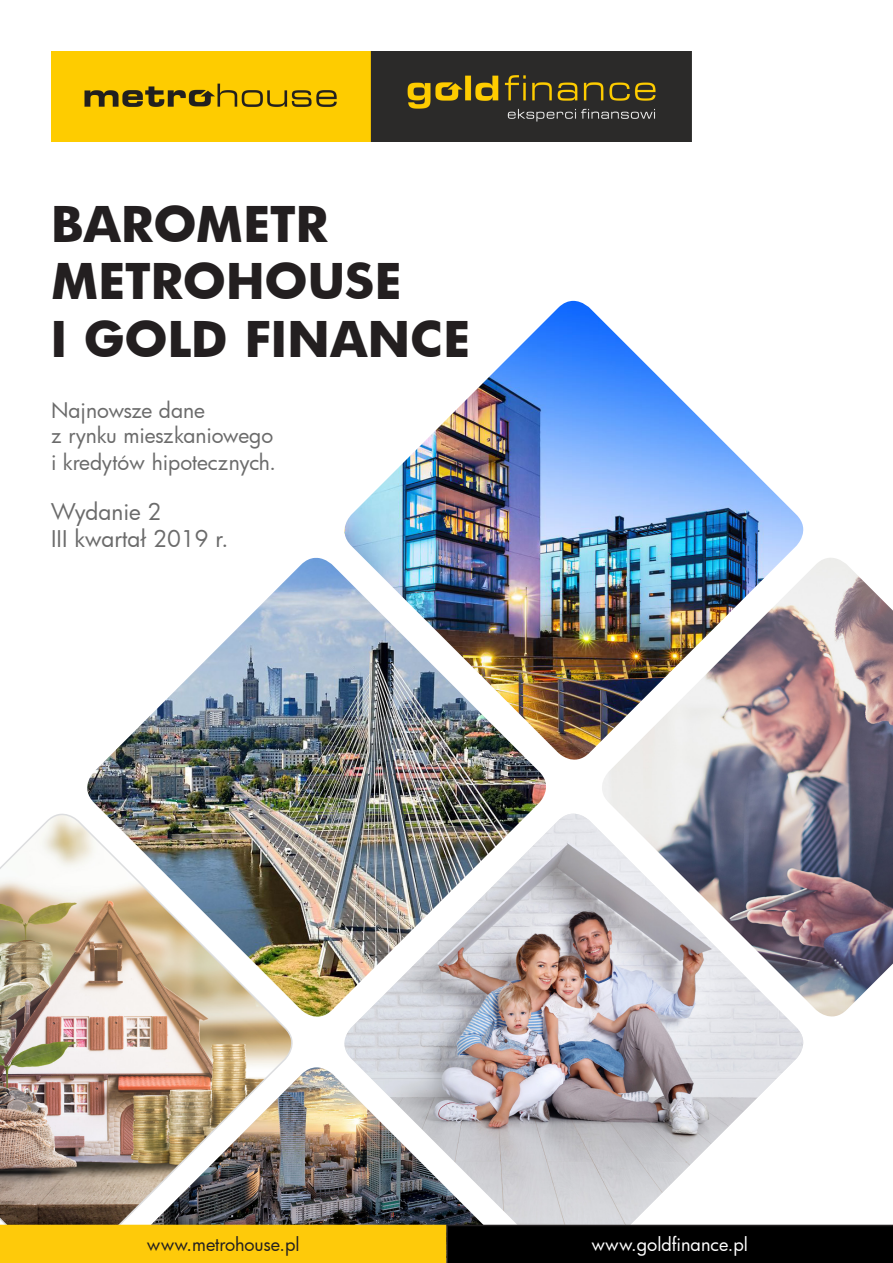
<style>
.page{position:relative;width:893px;height:1263px;background:#fff}
.page>*{position:absolute;margin:0;border:0;box-sizing:border-box;transform-origin:0 0}
.t1{font:700 48px/57.6px "Futura";letter-spacing:.005em;color:#231f20}
.t2{font:22.5px "Futura";color:#6b6b6b}
.t3{font:21px "Futura";color:#6b6b6b}
.t4{font:18px "Futura";color:#fff}
.t5{font:18px "Futura";letter-spacing:-.005em;color:#231f20}
</style>
<div class="page">
<img style="left:51px;top:51px;width:640px;height:91px">
<img style="left:0;top:813px;width:293px;height:412px">
<img style="left:79px;top:1059px;width:214px;height:166px">
<img style="left:151px;top:1067px;width:185px;height:158px">
<img style="left:336px;top:814px;width:476px;height:411px">
<img style="left:344px;top:301px;width:460px;height:459px">
<img style="left:79px;top:558px;width:476px;height:459px">
<img style="left:593px;top:558px;width:300px;height:459px">
<svg style="left:0;top:1225px;width:893px;height:38px;background:#7f6505"></svg>
<p class="t1" style="left:51px;top:193px;width:352px">BAROMETR<br>METROHOUSE</p>
<p class="t1" style="left:51px;top:309px;width:420px">I GOLD FINANCE</p>
<p class="t3" style="left:51px;top:396px;width:156px">Najnowsze dane</p>
<p class="t3" style="left:51px;top:421px;width:224px">z rynku mieszkaniowego</p>
<p class="t3" style="left:51px;top:448px;width:227px">i kredytów hipotecznych.</p>
<p class="t2" style="left:51px;top:496px;width:112px">Wydanie 2</p>
<p class="t2" style="left:51px;top:523px;width:179px">III kwartał 2019 r.</p>
<p class="t5" style="left:147px;top:1232px;width:154px">www.metrohouse.pl</p>
<p class="t4" style="left:591px;top:1232px;width:158px">www.goldfinance.pl</p>
</div>
